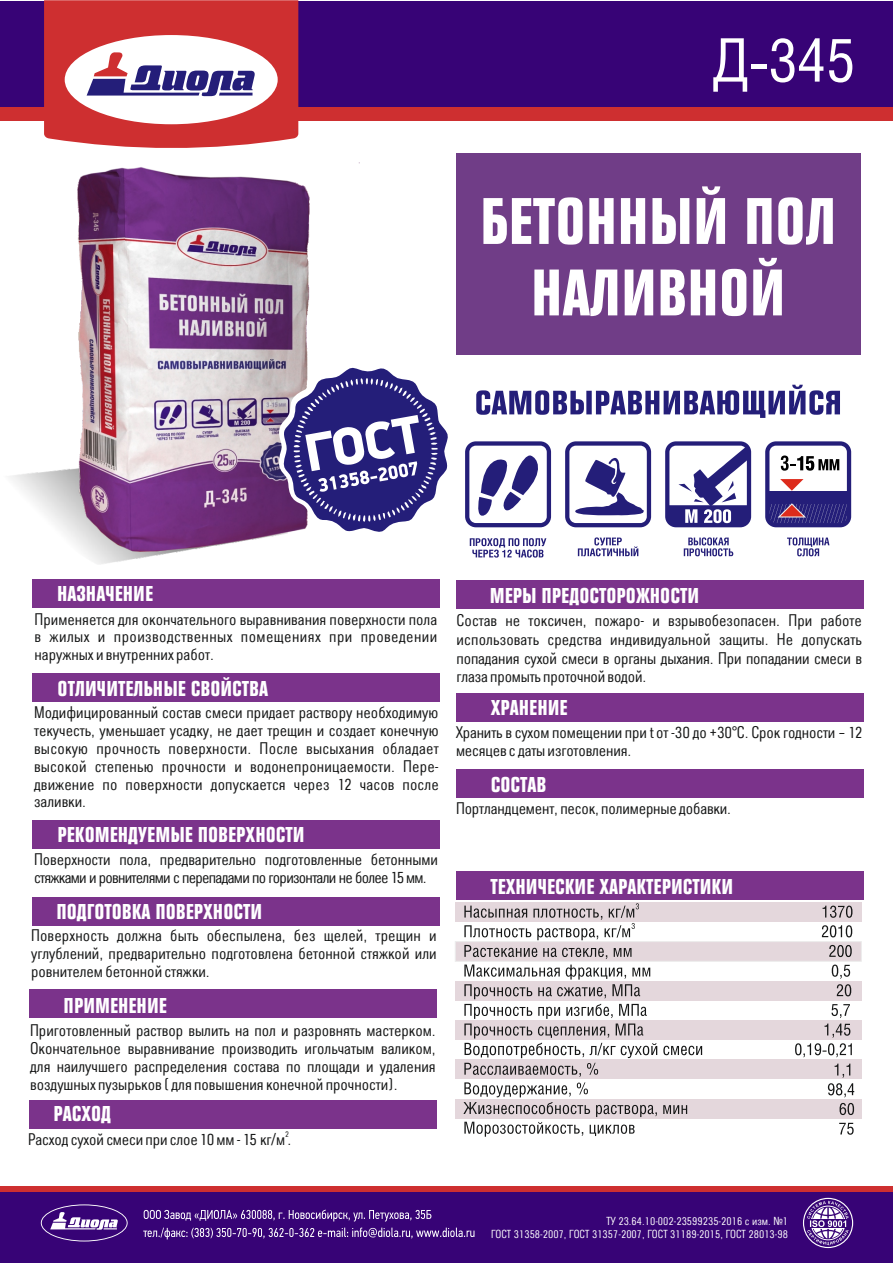
<style>
.page{position:relative;width:893px;height:1263px;background:#fff}
.page>*{position:absolute;margin:0;border:0;box-sizing:border-box;transform-origin:0 0}
.t1{font:60.15px "Helios Cond Normal";color:#fff}
.t2{font:21px "Goethe Titel";color:#fff}
.t3{font:300 16.5px/18px "Goethe Titel CY";letter-spacing:-.005em;color:#151616;text-align:justify}
.t4{font:300 11.4px/13.5px "Goethe Titel";color:#fff;text-align:right}
.t5{font:300 8.25px "Goethe Titel CY";color:#151616}
</style>
<div class="page">
<div style="left:456px;top:871px;width:408px;height:28px;background:#7b338b"></div>
<div style="left:30px;top:989px;width:407px;height:29px;background:#7b338b"></div>
<div style="left:456px;top:580px;width:408px;height:29px;background:#7b338b"></div>
<div style="left:456px;top:693px;width:408px;height:28px;background:#7b338b"></div>
<div style="left:32px;top:673px;width:408px;height:29px;background:#7b338b"></div>
<div style="left:32px;top:820px;width:408px;height:28px;background:#7b338b"></div>
<div style="left:32px;top:897px;width:408px;height:29px;background:#7b338b"></div>
<div style="left:29px;top:1100px;width:408px;height:29px;background:#7b338b"></div>
<div style="left:0;top:1192px;width:893px;height:71px;background:#370376"></div>
<svg style="left:143px;top:1209px;width:332px;height:31px"></svg>
<svg style="left:41px;top:1204px;width:87px;height:37px"></svg>
<div style="left:803px;top:1198px;width:50px;height:50px;border:1px solid #fff;border-radius:50%"></div>
<svg style="left:807px;top:1201px;width:42px;height:44px"></svg>
<div style="left:0;top:1186px;width:893px;height:6px;background:#ce2f30"></div>
<div style="left:0;top:1px;width:893px;height:113px;background:#370376"></div>
<div style="left:0;top:107px;width:893px;height:14px;background:#ce2f30"></div>
<svg style="left:44px;top:0;width:254px;height:79px;background:#d56d72"></svg>
<div style="left:455px;top:902px;width:406px;height:20px;background:#e4d7dc"></div>
<div style="left:32px;top:579px;width:408px;height:29px;background:#7b338b"></div>
<div style="left:456px;top:769px;width:408px;height:28px;background:#7b338b"></div>
<img style="left:35px;top:79px;width:325px;height:485px">
<svg style="left:278px;top:359px;width:170px;height:178px"></svg>
<div style="left:456px;top:153px;width:405px;height:201px;background:#703d87"></div>
<svg style="left:476px;top:385px;width:364px;height:33px"></svg>
<svg style="left:565px;top:441px;width:86px;height:86px"></svg>
<svg style="left:578px;top:537px;width:60px;height:19px"></svg>
<svg style="left:465px;top:441px;width:86px;height:86px"></svg>
<svg style="left:483px;top:186px;width:350px;height:59px"></svg>
<svg style="left:534px;top:258px;width:248px;height:58px"></svg>
<svg style="left:470px;top:538px;width:76px;height:20px"></svg>
<svg style="left:684px;top:537px;width:49px;height:19px"></svg>
<svg style="left:665px;top:441px;width:86px;height:86px"></svg>
<svg style="left:765px;top:441px;width:86px;height:115px"></svg>
<svg style="left:455px;top:906px;width:407px;height:229px"></svg>
<h1 class="t1" style="left:712px;top:37px;width:145px">Ä-345</h1>
<p class="t2" style="left:57px;top:583px;width:98px">НАЗНАЧЕНИЕ</p>
<p class="t3" style="left:35px;top:611px;width:404px">Применяется для окончательного выравнивания поверхности пола в жилых и производственных помещениях при проведении наружных и внутренних работ.</p>
<p class="t2" style="left:58px;top:679px;width:212px">ОТЛИЧИТЕЛЬНЫЕ СВОЙСТВА</p>
<p class="t3" style="left:34px;top:705px;width:406px">Модифицированный состав смеси придает раствору необходимую текучесть, уменьшает усадку, не дает трещин и создает конечную высокую прочность поверхности. После высыхания обладает высокой степенью прочности и водонепроницаемости. Пере&shy;движение по поверхности допускается через 12 часов после заливки.</p>
<p class="t2" style="left:58px;top:825px;width:249px">РЕКОМЕНДУЕМЫЕ ПОВЕРХНОСТИ</p>
<p class="t3" style="left:34px;top:852px;width:405px">Поверхности пола, предварительно подготовленные бетонными стяжками и ровнителями с перепадами по горизонтали не более 15мм.</p>
<p class="t2" style="left:56px;top:902px;width:207px">ПОДГОТОВКА ПОВЕРХНОСТИ</p>
<p class="t3" style="left:31px;top:928px;width:407px">Поверхность должна быть обеспылена, без щелей, трещин и углублений, предварительно подготовлена бетонной стяжкой или ровнителем бетонной стяжки.</p>
<p class="t2" style="left:64px;top:995px;width:105px">ПРИМЕНЕНИЕ</p>
<p class="t3" style="left:30px;top:1023px;width:407px">Приготовленный раствор вылить на пол и разровнять мастерком.<br>Окончательное выравнивание производить игольчатым валиком, для наилучшего распределения состава по площади и удаления воздушных пузырьков ( для повышения конечной прочности).</p>
<p class="t2" style="left:53px;top:1103px;width:59px">РАСХОД</p>
<p class="t5" style="left:285px;top:1131px;width:5px">2</p>
<p class="t3" style="left:28px;top:1132px;width:265px">Расход сухой смеси при слое 10 мм - 15 кг/м .</p>
<p class="t2" style="left:490px;top:585px;width:211px">МЕРЫ ПРЕДОСТОРОЖНОСТИ</p>
<p class="t3" style="left:457px;top:612px;width:407px;line-height:18.9px">Состав не токсичен, пожаро- и взрывобезопасен. При работе использовать средства индивидуальной защиты. Не допускать попадания сухой смеси в органы дыхания. При попадании смеси в глаза промыть проточной водой.</p>
<p class="t2" style="left:491px;top:698px;width:78px">ХРАНЕНИЕ</p>
<p class="t3" style="left:456px;top:725px;width:408px">Хранить в сухом помещении при t от -30 до +30°С. Срок годности – 12 месяцев с даты изготовления.</p>
<p class="t2" style="left:491px;top:774px;width:57px">СОСТАВ</p>
<p class="t3" style="left:456px;top:801px;width:277px">Портландцемент, песок, полимерные добавки.</p>
<p class="t2" style="left:490px;top:876px;width:244px">ТЕХНИЧЕСКИЕ ХАРАКТЕРИСТИКИ</p>
<p class="t4" style="left:491px;top:1215px;width:299px">ТУ 23.64.10-002-23599235-2016 с изм. №1<br>ГОСТ 31358-2007, ГОСТ 31357-2007, ГОСТ 31189-2015, ГОСТ 28013-98</p>
</div>
